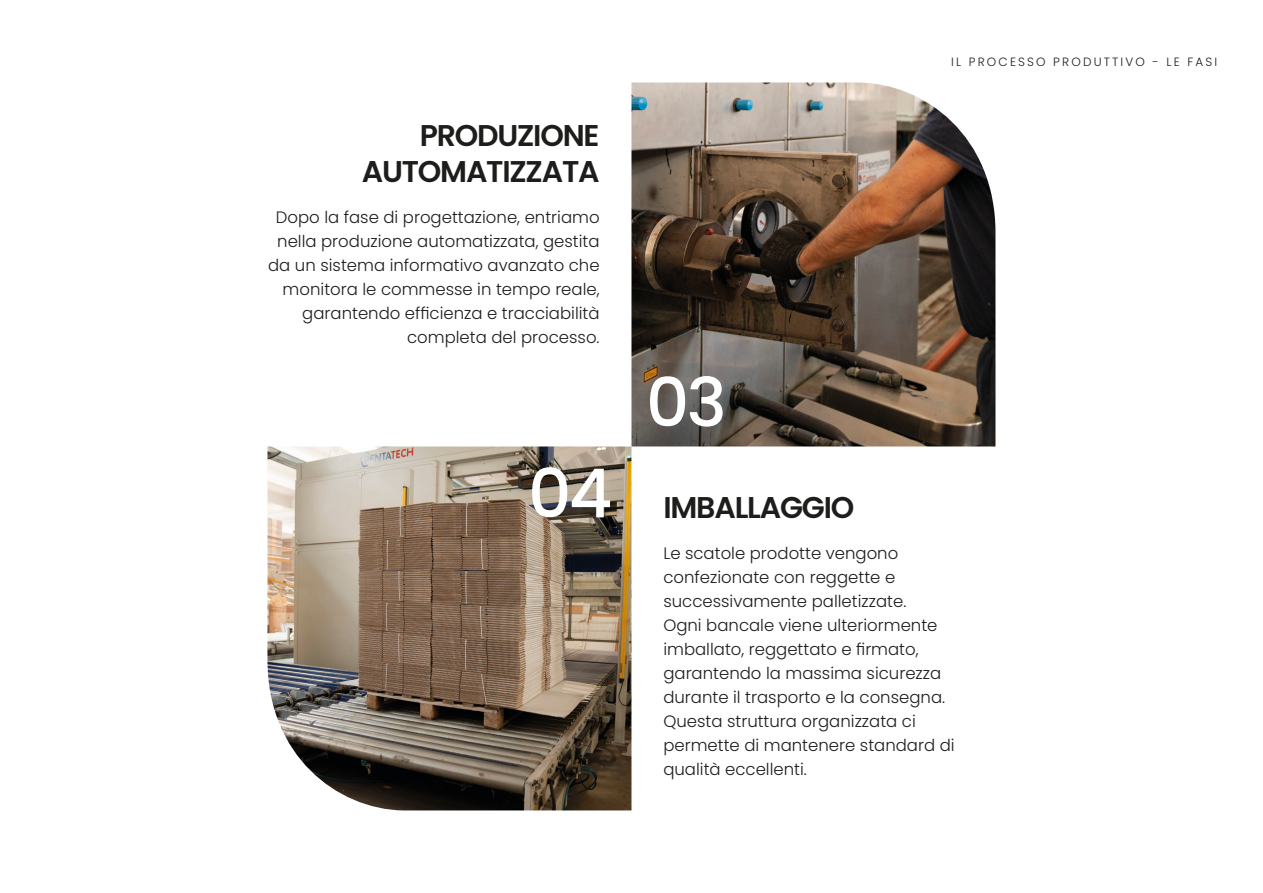
<style>
.page{position:relative;width:1263px;height:893px;background:#fff}
.page>*{position:absolute;margin:0;border:0;box-sizing:border-box;transform-origin:0 0}
.t1{font:500 67.5px "Poppins";color:#fff}
.t2{font:600 30px/36px "Poppins";letter-spacing:-.04em;color:#1d1d1b;text-align:right}
.t3{font:300 16.5px/24px "Poppins";color:#1d1d1b;text-align:right}
.t4{font:300 12px "Poppins";letter-spacing:.18em;color:#1d1d1b}
</style>
<div class="page">
<img style="left:267px;top:446px;width:364px;height:364px">
<img style="left:631px;top:82px;width:364px;height:364px">
<h2 class="t2" style="left:362px;top:118px;width:239px">PRODUZIONE<br>AUTOMATIZZATA</h2>
<p class="t3" style="left:268px;top:205px;width:333px">Dopo la fase di progettazione, entriamo nella produzione automatizzata, gestita da un sistema informativo avanzato che monitora le commesse in tempo reale, garantendo efficienza e tracciabilità completa del processo.</p>
<h1 class="t1" style="left:528px;top:455px;width:86px">04</h1>
<p class="t4" style="left:951px;top:55px;width:267px">IL PROCESSO PRODUTTIVO - LE FASI</p>
<h1 class="t1" style="left:646px;top:364px;width:82px">03</h1>
<h2 class="t2" style="left:663px;top:489px;width:193px">IMBALLAGGIO</h2>
<p class="t3" style="left:663px;top:541px;width:293px;text-align:left">Le scatole prodotte vengono confezionate con reggette e successivamente palletizzate.<br>Ogni bancale viene ulteriormente imballato, reggettato e firmato, garantendo la massima sicurezza durante il trasporto e la consegna.<br>Questa struttura organizzata ci permette di mantenere standard di qualità eccellenti.</p>
</div>
